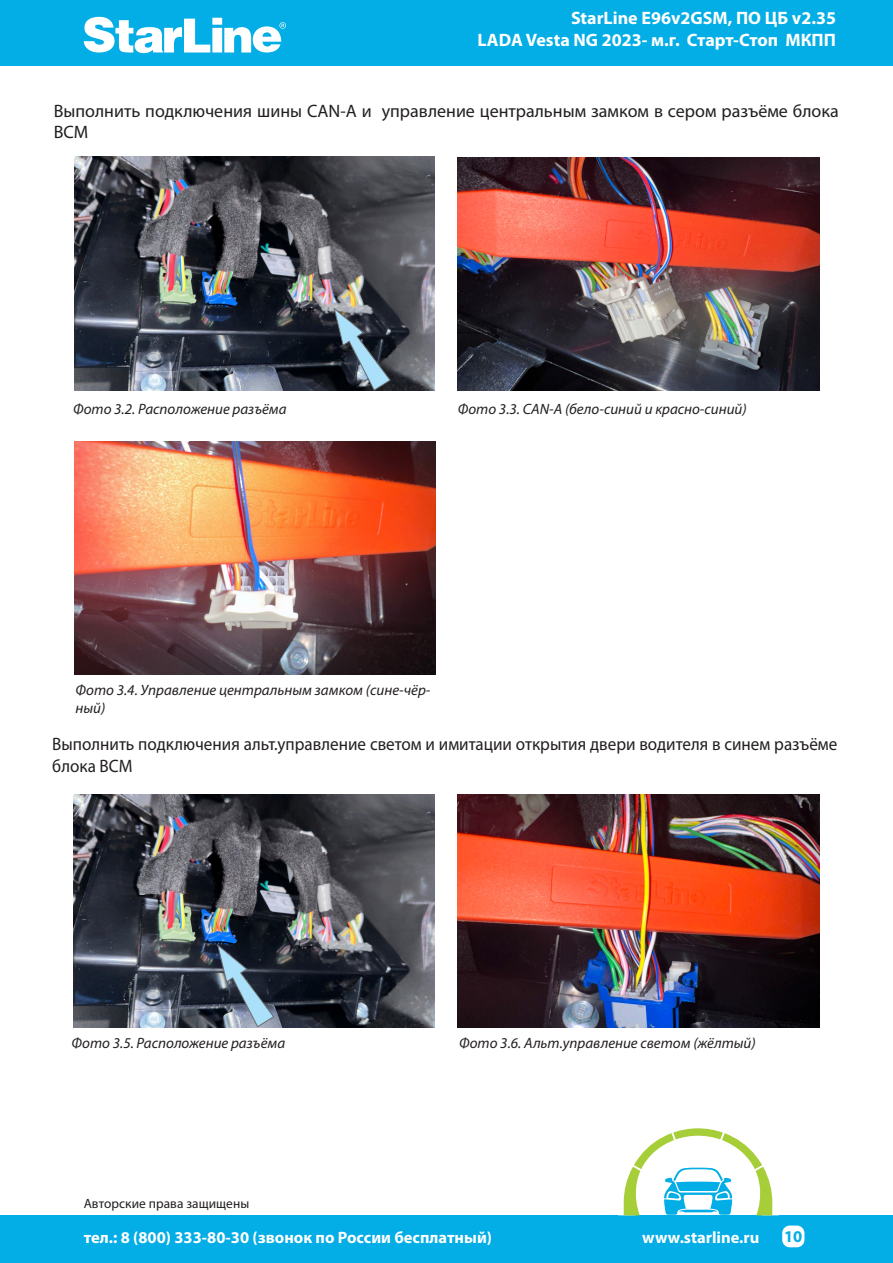
<style>
.page{position:relative;width:893px;height:1263px;background:#fff}
.page>*{position:absolute;margin:0;border:0;box-sizing:border-box;transform-origin:0 0}
.Основной_текст{font:18px/21.6px "Myriad Pro";color:#231f20;scale:.95 1}
.Основной_текст-2{font:18px/21.6px "Myriad Pro";color:#231f20}
.t1{font:700 18px/21.6px "Myriad Pro";color:#fff;text-align:right}
.t2{font:700 16.5px "Myriad Pro";color:#fff}
.t3{font:700 16.5px "Myriad Pro";color:#03ade5}
.t4{font:italic 15px/18px "Myriad Pro";color:#231f20}
.t5{font:13.5px "Myriad Pro";letter-spacing:.005em;color:#231f20}
</style>
<div class="page">
<div style="left:0;top:0;width:893px;height:65px;background:#03ade5"></div>
<svg style="left:84px;top:17px;width:202px;height:36px"></svg>
<div style="left:0;top:1215px;width:893px;height:48px;background:#03ade5"></div>
<div style="left:782px;top:1225px;width:22px;height:22px;background:#fff;border-radius:8px"></div>
<svg style="left:623px;top:1128px;width:150px;height:87px"></svg>
<img style="left:458px;top:157px;width:361px;height:234px">
<img style="left:74px;top:156px;width:361px;height:235px">
<img style="left:73px;top:794px;width:362px;height:233px">
<img style="left:458px;top:794px;width:361px;height:233px">
<svg style="left:333px;top:306px;width:58px;height:85px;background:#4c5b67"></svg>
<svg style="left:216px;top:943px;width:59px;height:85px;background:#546575"></svg>
<img style="left:74px;top:441px;width:361px;height:233px">
<p class="t1" style="left:478px;top:7px;width:360px">StarLine E96v2GSM, ПО ЦБ v2.35<br>LADA Vesta NG 2023- м.г. Старт-Стоп МКПП</p>
<p class="Основной_текст-2" style="left:54px;top:100px;width:787px">Выполнить подключения шины CAN-A и управление центральным замком в сером разъёме блока<br>BCM</p>
<p class="t4" style="left:73px;top:400px;width:215px">Фото 3.2. Расположение разъёма</p>
<p class="t4" style="left:458px;top:400px;width:290px">Фото 3.3. CAN-A (бело-синий и красно-синий)</p>
<p class="t4" style="left:76px;top:681px;width:356px">Фото 3.4. Управление центральным замком (сине-чёр&shy;ный)</p>
<p class="Основной_текст" style="left:52px;top:733px;width:828px">Выполнить подключения альт.управление светом и имитации открытия двери водителя в синем разъёме блока BCM</p>
<p class="t4" style="left:72px;top:1034px;width:215px">Фото 3.5. Расположение разъёма</p>
<p class="t4" style="left:459px;top:1034px;width:298px">Фото 3.6. Альт.управление светом (жёлтый)</p>
<p class="t5" style="left:84px;top:1195px;width:167px">Авторские права защищены</p>
<p class="t2" style="left:84px;top:1226px;width:410px">тел.: 8 (800) 333-80-30 (звонок по России бесплатный)</p>
<p class="t2" style="left:642px;top:1226px;width:119px">www.starline.ru</p>
<p class="t3" style="left:784px;top:1226px;width:20px">10</p>
</div>
